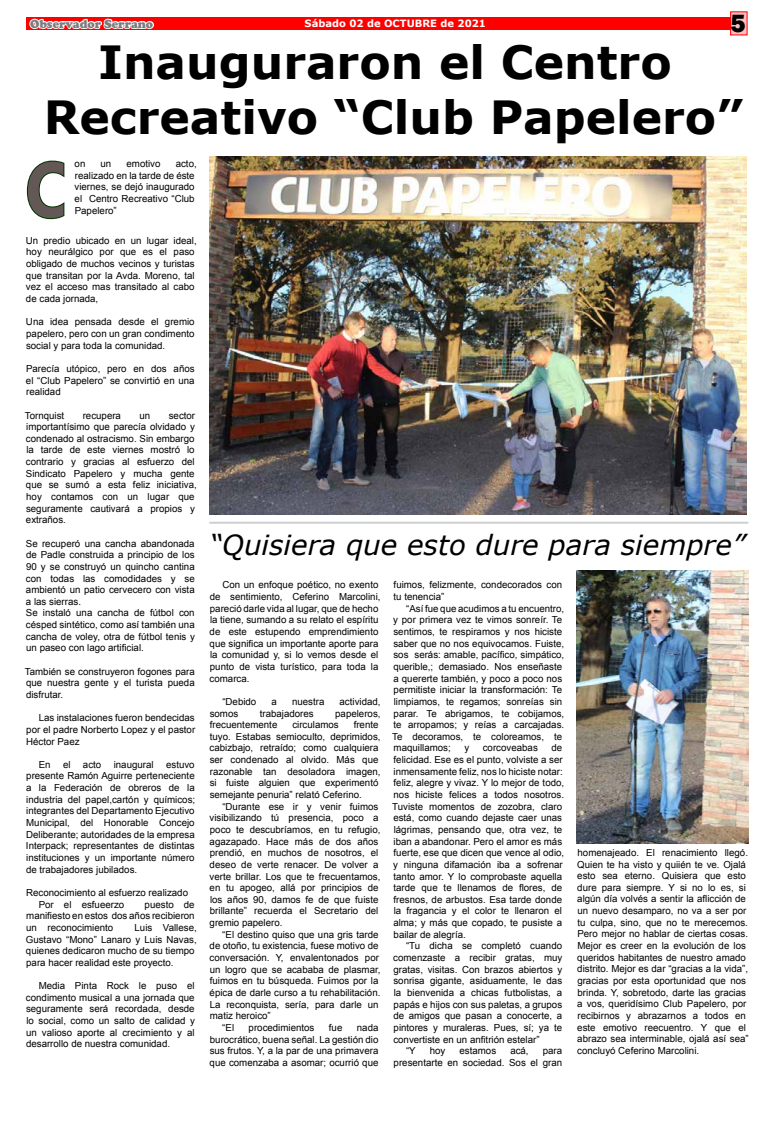
<style>
.page{position:relative;width:772px;height:1140px;background:#fff}
.page>*{position:absolute;margin:0;border:0;box-sizing:border-box;transform-origin:0 0}
.t1{font:700 78px "Ebrima";color:#635855;scale:.83 1}
.t2{font:700 45.7px/54.8px "Verdana";color:#000;text-align:center}
.t3{font:italic 27.7px "Verdana";color:#000}
.t4{font:800 25.7px "Franklin Gothic";color:#000}
.t5{font:900 12px "Cooper";color:#7c7d80}
.t6{font:700 10px "Verdana";color:#fff}
.t7{font:9.7px/11.6px "Arial";color:#000}
</style>
<div class="page">
<img style="left:576px;top:570px;width:171px;height:273px">
<div style="left:26px;top:18px;width:720px;height:12px;background:#f00"></div>
<svg style="left:28px;top:17px;width:127px;height:12px"></svg>
<div style="left:729px;top:11px;width:18px;height:24px;background:#ffbdbd;border:1px solid #f00"></div>
<svg style="left:26px;top:160px;width:39px;height:60px"></svg>
<img style="left:209px;top:157px;width:537px;height:358px">
<hr style="left:209px;top:522px;width:538px;height:2px;background:#cdcfd0">
<p class="t5" style="left:30px;top:17px;width:125px">Observador Serrano</p>
<p class="t6" style="left:304px;top:17px;width:183px">Sábado 02 de OCTUBRE de 2021</p>
<h3 class="t4" style="left:730px;top:7px;width:17px">5</h3>
<h2 class="t2" style="left:44px;top:34px;width:700px">Inauguraron el Centro<br>Recreativo “Club Papelero”</h2>
<h1 class="t1" style="left:26px;top:131px;width:50px">C</h1>
<p class="t7" style="left:26px;top:235px;width:172px">Un predio ubicado en un lugar ideal, hoy neurálgico por que es el paso obligado de muchos vecinos y turistas que transitan por la Avda. Moreno, tal vez el acceso mas transitado al cabo de cada jornada,</p>
<p class="t7" style="left:26px;top:316px;width:170px;text-align:justify">Una idea pensada desde el gremio papelero, pero con un gran condimento social y para toda la comunidad.</p>
<p class="t7" style="left:26px;top:363px;width:170px;text-align:justify">Parecía utópico, pero en dos años el “Club Papelero” se convirtió en una realidad</p>
<p class="t7" style="left:25px;top:409px;width:41px">Tornquist</p>
<p class="t7" style="left:83px;top:409px;width:40px">recupera</p>
<p class="t7" style="left:139px;top:409px;width:12px">un</p>
<p class="t7" style="left:75px;top:158px;width:12px">on</p>
<p class="t7" style="left:100px;top:158px;width:12px">un</p>
<p class="t7" style="left:126px;top:158px;width:35px">emotivo</p>
<p class="t7" style="left:74px;top:158px;width:124px;text-indent:101px">acto, realizado en la tarde de éste viernes, se dejó inaugurado el Centro Recreativo “Club<br>Papelero”</p>
<p class="t7" style="left:26px;top:409px;width:172px;text-indent:143px">sector importantísimo que parecía olvidado y condenado al ostracismo. Sin embargo la tarde de este viernes mostró lo contrario y gracias al esfuerzo del<br>Sindicato Papelero y mucha gente que se sumó a esta feliz iniciativa, hoy contamos con un lugar que seguramente cautivará a propios y extraños.</p>
<p class="t7" style="left:26px;top:537px;width:170px">Se recuperó una cancha abandonada de Padle construida a principio de los<br>90 y se construyó un quincho cantina con todas las comodidades y se ambientó un patio cervecero con vista a las sierras.<br>Se instaló una cancha de fútbol con césped sintético, como así también una cancha de voley, otra de fútbol tenis y un paseo con lago artificial.</p>
<p class="t7" style="left:25px;top:665px;width:171px;text-align:justify">También se construyeron fogones para que nuestra gente y el turista pueda disfrutar.</p>
<p class="t7" style="left:26px;top:712px;width:170px;text-align:justify;text-indent:13px">Las instalaciones fueron bendecidas por el padre Norberto Lopez y el pastor Héctor Paez</p>
<p class="t7" style="left:39px;top:758px;width:13px">En</p>
<p class="t7" style="left:63px;top:758px;width:9px">el</p>
<p class="t7" style="left:83px;top:758px;width:20px">acto</p>
<p class="t7" style="left:114px;top:758px;width:41px">inaugural</p>
<h3 class="t3" style="left:209px;top:526px;width:536px">“Quisiera que esto dure para siempre”</h3>
<p class="t7" style="left:393px;top:579px;width:170px">fuimos, felizmente, condecorados con tu tenencia”</p>
<p class="t7" style="left:392px;top:602px;width:173px;text-indent:14px">“Así fue que acudimos a tu encuentro, y por primera vez te vimos sonreír. Te sentimos, te respiramos y nos hiciste saber que no nos equivocamos. Fuiste, sos serás: amable, pacífico, simpático, querible,; demasiado. Nos enseñaste a quererte también, y poco a poco nos permitiste iniciar la transformación: Te limpiamos, te regamos; sonreías sin parar. Te abrigamos, te cobijamos, te arropamos; y reías a carcajadas.<br>Te decoramos, te coloreamos, te maquillamos;</p>
<p class="t7" style="left:209px;top:579px;width:172px;text-indent:13px">Con un enfoque poético, no exento de sentimiento, Ceferino Marcolini, pareció darle vida al lugar, que de hecho la tiene, sumando a su relato el espíritu de este estupendo emprendimiento que significa un importante aporte para la comunidad y, si lo vemos desde el punto de vista turístico, para toda la comarca.</p>
<p class="t7" style="left:222px;top:695px;width:35px">“Debido</p>
<p class="t7" style="left:271px;top:695px;width:7px">a</p>
<p class="t7" style="left:292px;top:695px;width:34px">nuestra</p>
<p class="t7" style="left:339px;top:695px;width:42px">actividad,</p>
<p class="t7" style="left:209px;top:707px;width:30px">somos</p>
<p class="t7" style="left:259px;top:707px;width:55px">trabajadores</p>
<p class="t7" style="left:335px;top:707px;width:47px">papeleros,</p>
<p class="t7" style="left:210px;top:719px;width:69px">frecuentemente</p>
<p class="t7" style="left:292px;top:719px;width:48px">circulamos</p>
<p class="t7" style="left:209px;top:719px;width:172px;text-indent:144px">frente tuyo. Estabas semioculto, deprimidos, cabizbajo, retraído; como cualquiera ser condenado al olvido. Más que razonable tan desoladora imagen, si fuiste alguien que experimentó semejante penuria” relató Ceferino.</p>
<p class="t7" style="left:209px;top:800px;width:172px;text-indent:13px">“Durante ese ir y venir fuimos visibilizando tú presencia, poco a poco te descubríamos, en tu refugio, agazapado. Hace más de dos años prendió, en muchos de nosotros, el deseo de verte renacer. De volver a verte brillar. Los que te frecuentamos, en tu apogeo, allá por principios de los años 90, damos fe de que fuiste brillante” recuerda el Secretario del gremio papelero.</p>
<p class="t7" style="left:222px;top:928px;width:157px">“El destino quiso que una gris tarde</p>
<p class="t7" style="left:209px;top:940px;width:170px">de otoño, tu existencia, fuese motivo de</p>
<p class="t7" style="left:209px;top:952px;width:171px">conversación. Y, envalentonados por</p>
<p class="t7" style="left:210px;top:963px;width:172px">un logro que se acababa de plasmar,</p>
<p class="t7" style="left:210px;top:975px;width:170px">fuimos en tu búsqueda. Fuimos por la</p>
<p class="t7" style="left:209px;top:986px;width:172px">épica de darle curso a tu rehabilitación.</p>
<p class="t7" style="left:210px;top:998px;width:170px">La reconquista, sería, para darle un</p>
<p class="t7" style="left:210px;top:1010px;width:62px">matiz heroico”</p>
<p class="t7" style="left:222px;top:1021px;width:13px">“El</p>
<p class="t7" style="left:248px;top:1021px;width:67px">procedimientos</p>
<p class="t7" style="left:329px;top:1021px;width:15px">fue</p>
<p class="t7" style="left:392px;top:742px;width:173px;text-indent:159px">de felicidad. Ese es el punto, volviste a ser inmensamente feliz, nos lo hiciste notar: feliz, alegre y vivaz. Y lo mejor de todo, nos hiciste felices a todos nosotros.<br>Tuviste momentos de zozobra, claro está, como cuando dejaste caer unas lágrimas, pensando que, otra vez, te iban a abandonar. Pero el amor es más fuerte, ese que dicen que vence al odio, y ninguna difamación iba a sofrenar tanto amor. Y lo comprobaste aquella tarde que te llenamos de flores, de fresnos, de arbustos. Esa tarde donde la fragancia y el color te llenaron el alma; y más que copado, te pusiste a bailar de alegría.</p>
<p class="t7" style="left:406px;top:940px;width:157px">“Tu dicha se completó cuando</p>
<p class="t7" style="left:393px;top:952px;width:170px">comenzaste a recibir gratas, muy</p>
<p class="t7" style="left:393px;top:963px;width:170px">gratas, visitas. Con brazos abiertos y</p>
<p class="t7" style="left:393px;top:975px;width:170px">sonrisa gigante, asiduamente, le das</p>
<p class="t7" style="left:393px;top:986px;width:170px">la bienvenida a chicas futbolistas, a</p>
<p class="t7" style="left:393px;top:998px;width:170px">papás e hijos con sus paletas, a grupos</p>
<p class="t7" style="left:393px;top:1010px;width:170px">de amigos que pasan a conocerte, a</p>
<p class="t7" style="left:393px;top:1021px;width:170px">pintores y muraleras. Pues, sí; ya te</p>
<p class="t7" style="left:393px;top:1033px;width:148px">convertiste en un anfitrión estelar”</p>
<p class="t7" style="left:406px;top:1045px;width:11px">“Y</p>
<p class="t7" style="left:429px;top:1045px;width:17px">hoy</p>
<p class="t7" style="left:459px;top:1045px;width:38px">estamos</p>
<p class="t7" style="left:510px;top:1045px;width:20px">acá,</p>
<p class="t7" style="left:464px;top:742px;width:6px">y</p>
<p class="t7" style="left:482px;top:742px;width:56px">corcoveabas</p>
<p class="t7" style="left:26px;top:758px;width:171px;text-align:justify;text-indent:140px">estuvo presente Ramón Aguirre perteneciente a la Federación de obreros de la industria del papel,cartón y químicos; integrantes del Departamento Ejecutivo Municipal, del Honorable Concejo Deliberante; autoridades de la empresa Interpack; representantes de distintas instituciones y un importante número de trabajadores jubilados.</p>
<p class="t7" style="left:39px;top:886px;width:151px;text-indent:-13px">Reconocimiento al esfuerzo realizado<br>Por el esfueerzo</p>
<p class="t7" style="left:576px;top:846px;width:173px">homenajeado. El renacimiento llegó.<br>Quien te ha visto y quiién te ve. Ojalá esto sea eterno. Quisiera que esto dure para siempre. Y si no lo es, si algún día volvés a sentir la aflicción de un nuevo desamparo, no va a ser por tu culpa, sino, que no te merecemos.<br>Pero mejor no hablar de ciertas cosas.<br>Mejor es creer en la evolución de los queridos habitantes de nuestro amado distrito. Mejor es dar “gracias a la vida”, gracias por esta oportunidad que nos brinda. Y, sobretodo, darte las gracias a vos, queridísimo Club Papelero, por recibirnos y abrazarnos a todos en este emotivo reecuentro. Y que el abrazo sea interminable, ojalá así sea” concluyó Ceferino Marcolini.</p>
<p class="t7" style="left:26px;top:898px;width:170px;text-align:justify;text-indent:118px">puesto de manifiesto en estos dos años recibieron un reconocimiento</p>
<p class="t7" style="left:26px;top:921px;width:172px;text-indent:109px">Luis Vallese,<br>Gustavo “Mono” Lanaro y Luis Navas, quienes dedicaron mucho de su tiempo para hacer realidad este proyecto.</p>
<p class="t7" style="left:26px;top:980px;width:170px;text-align:justify;text-indent:13px">Media Pinta Rock le puso el condimento musical a una jornada que seguramente será recordada, desde lo social, como un salto de calidad y un valioso aporte al crecimiento y al desarrollo de nuestra comunidad.</p>
<p class="t7" style="left:209px;top:1021px;width:170px;text-align:justify;text-indent:147px">nada burocrático, buena señal. La gestión dio sus frutos. Y, a la par de una primavera que comenzaba a asomar; ocurrió que</p>
<p class="t7" style="left:393px;top:1045px;width:170px;text-align:right">para<br>presentarte en sociedad. Sos el gran</p>
</div>
